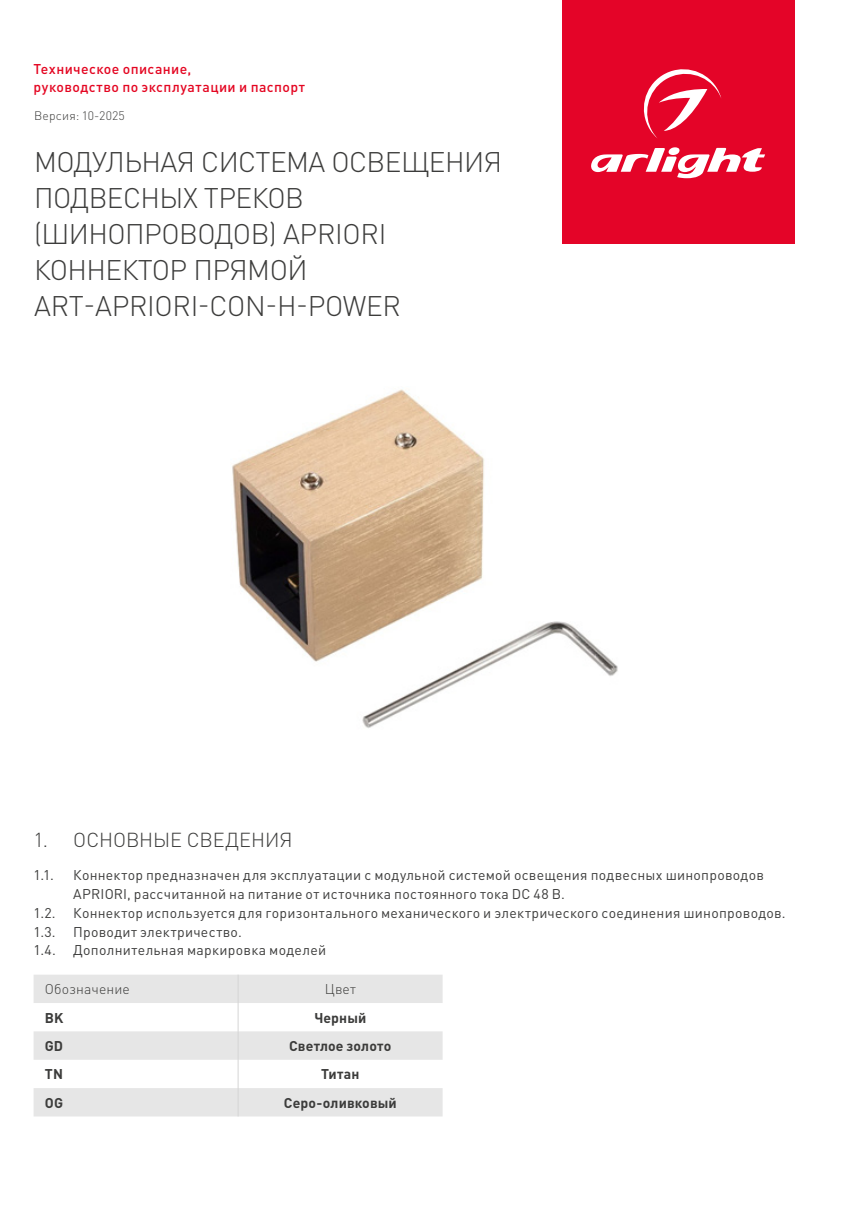
<style>
.page{position:relative;width:851px;height:1214px;background:#fff}
.page>*{position:absolute;margin:0;border:0;box-sizing:border-box;transform-origin:0 0}
.t1{font:300 28px/36px "DIN Pro";letter-spacing:-.02em;color:#3c3c3b}
.t2{font:300 20px "DIN Pro";letter-spacing:-.005em;color:#3c3c3b}
.t3{font:14px/18.8px "DIN Pro";letter-spacing:.02em;color:#3c3c3b}
.t4{font:500 14px/18px "DIN Pro";letter-spacing:.03em;color:#e40521}
.t5{font:700 14px "DIN Pro";letter-spacing:.005em;color:#3c3c3b}
.t6{font:300 14px "DIN Pro";letter-spacing:.01em;color:#3c3c3b}
.t7{font:300 12.2px "DIN Pro";letter-spacing:.015em;color:#3d3d3c}
</style>
<div class="page">
<svg style="left:34px;top:974px;width:408px;height:142px;fill:#e6e6e6"></svg>
<svg style="left:237px;top:974px;width:1px;height:142px"></svg>
<img style="left:232px;top:389px;width:386px;height:339px">
<div style="left:562px;top:0;width:232px;height:243px;background:#e40428"></div>
<svg style="left:591px;top:147px;width:174px;height:31px"></svg>
<svg style="left:643px;top:69px;width:78px;height:69px"></svg>
<p class="t4" style="left:34px;top:60px;width:273px">Техническое описание,<br>руководство по эксплуатации и паспорт</p>
<p class="t7" style="left:34px;top:108px;width:92px">Версия: 10-2025</p>
<h1 class="t1" style="left:34px;top:142px;width:469px">МОДУЛЬНАЯ СИСТЕМА ОСВЕЩЕНИЯ<br>ПОДВЕСНЫХ ТРЕКОВ (ШИНОПРОВОДОВ) APRIORI<br>КОННЕКТОР ПРЯМОЙ<br>ART-APRIORI-CON-H-POWER</h1>
<h2 class="t2" style="left:34px;top:826px;width:260px">1. ОСНОВНЫЕ СВЕДЕНИЯ</h2>
<p class="t3" style="left:34px;top:865px;width:22px">1.1.</p>
<p class="t3" style="left:73px;top:865px;width:692px">Коннектор предназначен для эксплуатации с модульной системой освещения подвесных шинопроводов<br>APRIORI, рассчитанной на питание от источника постоянного тока DC 48 В.</p>
<p class="t3" style="left:34px;top:902px;width:24px">1.2.</p>
<p class="t3" style="left:73px;top:902px;width:713px">Коннектор используется для горизонтального механического и электрического соединения шинопроводов.</p>
<p class="t3" style="left:34px;top:921px;width:24px">1.3.</p>
<p class="t3" style="left:34px;top:921px;width:294px;text-indent:40px">Проводит электричество.<br>1.4. Дополнительная маркировка моделей</p>
<p class="t6" style="left:45px;top:979px;width:86px">Обозначение</p>
<p class="t6" style="left:325px;top:979px;width:33px">Цвет</p>
<p class="t5" style="left:45px;top:1007px;width:20px">BK</p>
<p class="t5" style="left:314px;top:1007px;width:54px">Черный</p>
<p class="t5" style="left:45px;top:1036px;width:20px">GD</p>
<p class="t5" style="left:289px;top:1036px;width:104px">Светлое золото</p>
<p class="t5" style="left:45px;top:1064px;width:20px">TN</p>
<p class="t5" style="left:321px;top:1064px;width:40px">Титан</p>
<p class="t5" style="left:45px;top:1092px;width:19px">OG</p>
<p class="t5" style="left:284px;top:1092px;width:114px">Серо-оливковый</p>
</div>
